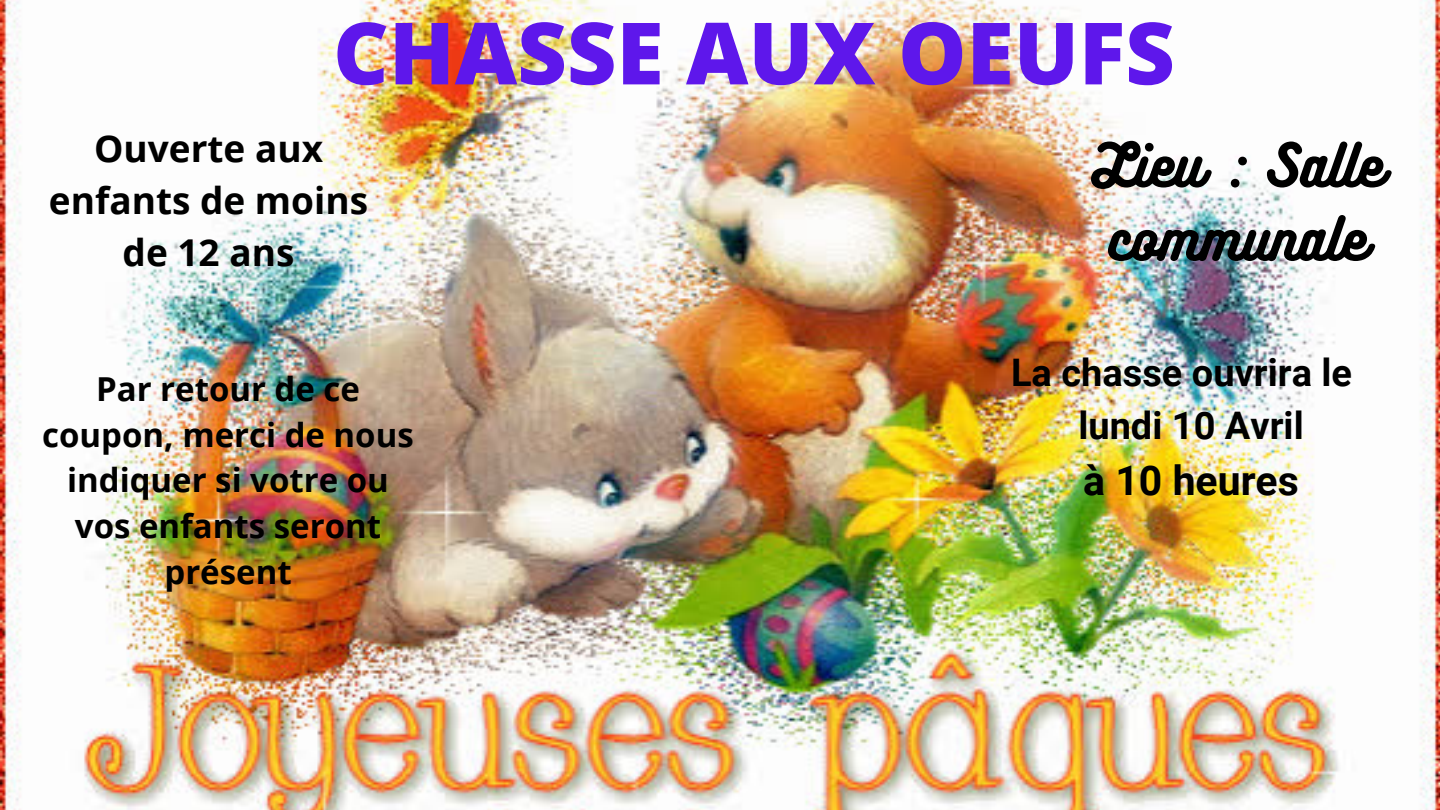
<style>
.page{position:relative;width:1440px;height:810px;background:#fff}
.page>*{position:absolute;margin:0;border:0;box-sizing:border-box;transform-origin:0 0}
.t1{font:800 86px "Open Sans";color:#5e17eb}
.t2{font:53px/73.5px "Bukhari Script";color:#000;text-align:center}
.t3{font:700 41px "Roboto";color:#000}
.t4{font:700 38px/52.5px "Roboto";color:#000;text-align:center}
.t5{font:700 37px/51.8px "Open Sans";color:#000;text-align:center}
.t6{font:700 33px/45.8px "Open Sans";color:#000;text-align:center}
</style>
<div class="page">
<img style="left:0;top:0;width:1440px;height:810px">
<h1 class="t1" style="left:333px;top:-7px;width:843px">CHASSE AUX OEUFS</h1>
<p class="t5" style="left:49px;top:122px;width:321px">Ouverte aux enfants de moins de 12 ans</p>
<h2 class="t2" style="left:1092px;top:126px;width:293px">Lieu : Salle communale</h2>
<p class="t6" style="left:42px;top:365px;width:373px">Par retour de ce coupon, merci de nous indiquer si votre ou vos enfants seront présent</p>
<p class="t4" style="left:1011px;top:347px;width:343px">La chasse ouvrira le lundi 10 Avril</p>
<p class="t3" style="left:1083px;top:457px;width:217px">à 10 heures</p>
</div>
